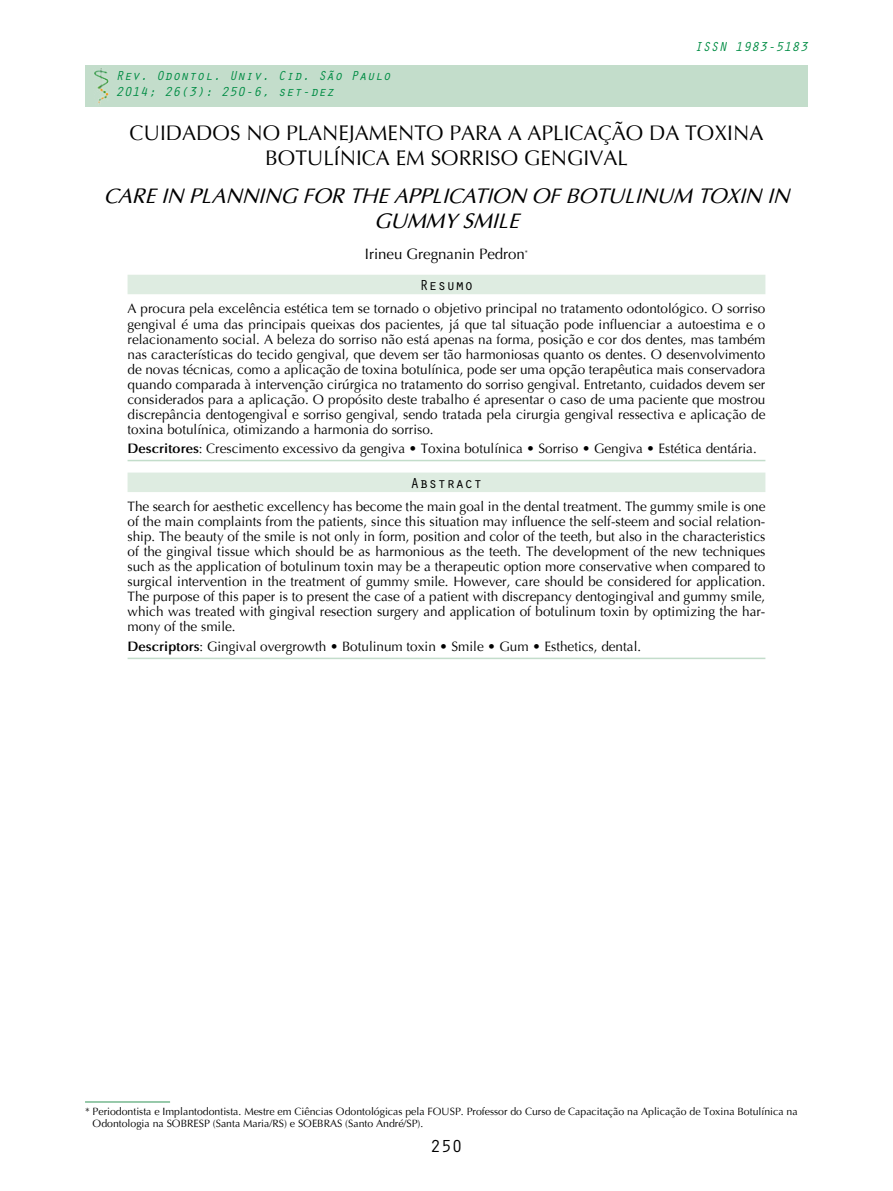
<style>
.page{position:relative;width:893px;height:1191px;background:#fff}
.page>*{position:absolute;margin:0;border:0;box-sizing:border-box;transform-origin:0 0}
.t1{font:21px/25.2px "Optima";color:#000;text-align:center}
.t2{font:italic 21px/25.2px "Optima";color:#000;text-align:center}
.t3{font:18px "Orator Std";color:#000}
.t4{font:15px "Optima";color:#000}
.t5{font:15px "Orator Std";color:#000}
.t6{font:13.5px/15px "Optima";color:#000;text-align:justify}
.t7{font:italic 13.5px/16.2px "Orator Std";color:#008c44}
.t8{font:10.5px "Optima";color:#000}
.s1{font-weight:700}
</style>
<div class="page">
<div style="left:85px;top:65px;width:723px;height:41px;background:#c3ddcb"></div>
<img style="left:94px;top:68px;width:15px;height:36px">
<div style="left:128px;top:275px;width:637px;height:19px;background:#deece1"></div>
<hr style="left:128px;top:460px;width:637px;height:1px;background:#c3ddcb">
<div style="left:128px;top:472px;width:637px;height:20px;background:#deece1"></div>
<hr style="left:128px;top:657px;width:637px;height:2px;background:#c3ddcb">
<hr style="left:85px;top:1101px;width:85px;height:1px;background:#76b88f">
<p class="t7" style="left:116px;top:66px;width:277px">Rev. Odontol. Univ. Cid. São Paulo<br>2014; 26(3): 250-6, set-dez</p>
<p class="t7" style="left:694px;top:38px;width:115px">ISSN 1983-5183</p>
<h1 class="t1" style="left:130px;top:121px;width:635px">Cuidados no planejamento para a aplicação da toxina botulínica em sorriso gengival</h1>
<h1 class="t2" style="left:104px;top:183px;width:687px">CARE IN PLANNING FOR THE APPLICATION OF BOTULINUM TOXIN IN<br>GUMMY SMILE</h1>
<p class="t4" style="left:365px;top:245px;width:165px">Irineu Gregnanin Pedron<sup>*</sup></p>
<p class="t5" style="left:419px;top:274px;width:55px">Resumo</p>
<p class="t6" style="left:128px;top:302px;width:639px">A procura pela excelência estética tem se tornado o objetivo principal no tratamento odontológico. O sorriso gengival é uma das principais queixas dos pacientes, já que tal situação pode influenciar a autoestima e o relacionamento social. A beleza do sorriso não está apenas na forma, posição e cor dos dentes, mas também nas características do tecido gengival, que devem ser tão harmoniosas quanto os dentes. O desenvolvimento de novas técnicas, como a aplicação de toxina botulínica, pode ser uma opção terapêutica mais conservadora quando comparada à intervenção cirúrgica no tratamento do sorriso gengival. Entretanto, cuidados devem ser considerados para a aplicação. O propósito deste trabalho é apresentar o caso de uma paciente que mostrou discrepância dentogengival e sorriso gengival, sendo tratada pela cirurgia gengival ressectiva e aplicação de toxina botulínica, otimizando a harmonia do sorriso.</p>
<p class="t6" style="left:128px;top:441px;width:631px"><span class="s1">Descritores</span>: Crescimento excessivo da gengiva • Toxina botulínica • Sorriso • Gengiva • Estética dentária.</p>
<p class="t5" style="left:410px;top:472px;width:73px">Abstract</p>
<p class="t6" style="left:128px;top:499px;width:639px">The search for aesthetic excellency has become the main goal in the dental treatment. The gummy smile is one of the main complaints from the patients, since this situation may influence the self-steem and social relation&shy;ship. The beauty of the smile is not only in form, position and color of the teeth, but also in the characteristics of the gingival tissue which should be as harmonious as the teeth. The development of the new techniques such as the application of botulinum toxin may be a therapeutic option more conservative when compared to surgical intervention in the treatment of gummy smile. However, care should be considered for application.<br>The purpose of this paper is to present the case of a patient with discrepancy dentogingival and gummy smile, which was treated with gingival resection surgery and application of botulinum toxin by optimizing the har&shy;mony of the smile.</p>
<p class="t6" style="left:128px;top:639px;width:515px"><span class="s1">Descriptors</span>: Gingival overgrowth • Botulinum toxin • Smile • Gum • Esthetics, dental.</p>
<p class="t8" style="left:85px;top:1104px;width:356px">* Periodontista e Implantodontista. Mestre em Ciências Odontológicas pela FOUSP</p>
<p class="t8" style="left:461px;top:1104px;width:338px">. Professor do Curso de Capacitação na Aplicação de Toxina Botulínica na</p>
<p class="t8" style="left:93px;top:1117px;width:82px">Odontologia na SOBRESP</p>
<p class="t8" style="left:213px;top:1117px;width:93px">(Santa Maria/RS) e SOEBRAS</p>
<p class="t8" style="left:345px;top:1117px;width:80px">(Santo André/SP).</p>
<h2 class="t3" style="left:430px;top:1133px;width:34px">250</h2>
</div>
